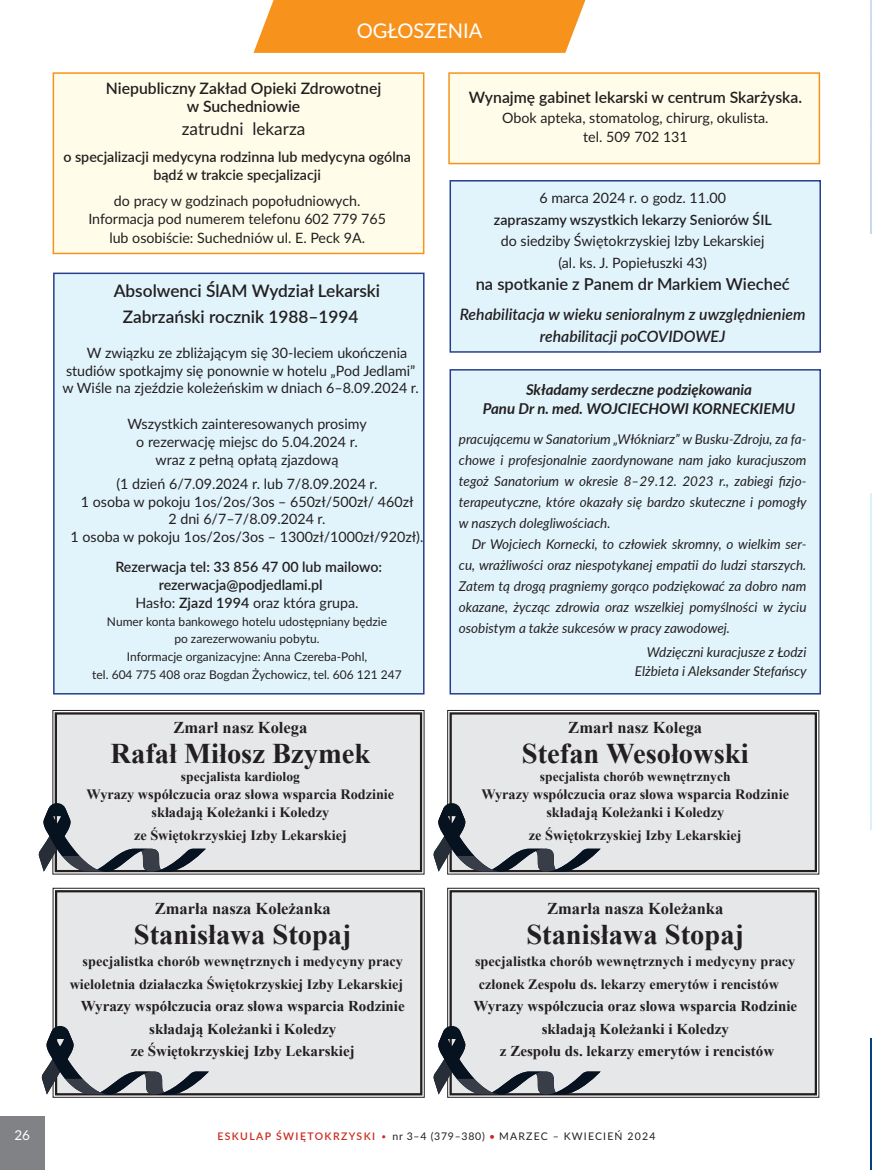
<style>
.page{position:relative;width:872px;height:1170px;background:#fff}
.page>*{position:absolute;margin:0;border:0;box-sizing:border-box;transform-origin:0 0}
.t1{font:700 28.5px "Times New Roman";color:#231f20}
.t2{font:20.25px "Lato";color:#fff}
.t3{font:600 17.25px/25.2px "Lato";color:#231f20}
.t4{font:17.25px "Lato";color:#231f20}
.t5{font:700 16.5px "Times New Roman";color:#231f20}
.t6{font:600 16.5px "Lato";color:#231f20}
.t7{font:600 15.75px/18px "Lato";color:#231f20;text-align:center}
.t8{font:italic 600 15.75px/21.8px "Lato";color:#231f20;text-align:center}
.t9{font:700 15px/22.5px "Times New Roman";color:#231f20;text-align:center}
.t10{font:italic 700 15px/19.5px "Lato";color:#231f20;text-align:center}
.t11{font:14.25px/17.9px "Lato";color:#231f20;text-align:center}
.t12{font:700 14.25px/22.5px "Times New Roman";color:#231f20;text-align:center}
.t13{font:600 14.25px/18px "Lato";color:#231f20;text-align:center}
.t14{font:italic 13.5px/21px "Lato";color:#231f20;text-align:justify}
.t15{font:700 13.5px "Times New Roman";color:#231f20}
.t16{font:13.5px "Lato";color:#fff}
.t17{font:12px/17.9px "Lato";color:#231f20;text-align:center}
.t18{font:10.5px "Lato";letter-spacing:.11em;color:#231f20}
.s1{font-weight:600}
.s2{font-weight:600;color:#cd281e}
.s3{font-weight:300;color:#cd281e}
.s4{color:#cd281e}
</style>
<div class="page">
<div style="left:0;top:1116px;width:44px;height:53px;background:#808285"></div>
<div style="left:52px;top:887px;width:373px;height:210px;background:#e6e7e9"></div>
<div style="left:55px;top:890px;width:367px;height:205px;border:2px solid #231f20"></div>
<div style="left:447px;top:887px;width:372px;height:210px;background:#e6e7e9"></div>
<div style="left:449px;top:890px;width:368px;height:205px;border:2px solid #231f20"></div>
<div style="left:447px;top:710px;width:372px;height:164px;background:#e6e7e9"></div>
<div style="left:449px;top:712px;width:368px;height:160px;border:2px solid #231f20"></div>
<div style="left:52px;top:710px;width:373px;height:164px;background:#e6e7e9"></div>
<div style="left:55px;top:712px;width:367px;height:160px;border:2px solid #231f20"></div>
<div style="left:53px;top:272px;width:371px;height:422px;background:#e1f4fc;border:2px solid #253f8e"></div>
<div style="left:449px;top:180px;width:372px;height:172px;background:#e1f4fc;border:2px solid #253f8e"></div>
<div style="left:449px;top:369px;width:372px;height:325px;background:#e1f4fc;border:2px solid #253f8e"></div>
<div style="left:53px;top:72px;width:371px;height:182px;background:#fffde9;border:2px solid #f7931d"></div>
<svg style="left:253px;top:0;width:332px;height:53px;background:#f7992b"></svg>
<svg style="left:433px;top:803px;width:167px;height:68px;background:#b2b5b9"></svg>
<svg style="left:39px;top:803px;width:167px;height:68px;background:#b2b5b9"></svg>
<svg style="left:433px;top:1025px;width:167px;height:69px;background:#b3b6ba"></svg>
<svg style="left:42px;top:1025px;width:167px;height:69px;background:#b3b6ba"></svg>
<hr style="left:870px;top:1037px;width:2px;height:132px;background:#014081">
<hr style="left:870px;top:493px;width:2px;height:336px;background:#d9f1fb">
<div style="left:448px;top:72px;width:372px;height:92px;background:#fffde9;border:2px solid #f7931d"></div>
<h2 class="t2" style="left:357px;top:16px;width:127px">OGŁOSZENIA</h2>
<p class="t7" style="left:106px;top:79px;width:277px">Niepubliczny Zakład Opieki Zdrowotnej w Suchedniowie</p>
<p class="t4" style="left:182px;top:117px;width:125px">zatrudni lekarza</p>
<p class="t13" style="left:63px;top:147px;width:349px">o specjalizacji medycyna rodzinna lub medycyna ogólna bądź w trakcie specjalizacji</p>
<p class="t11" style="left:88px;top:192px;width:299px">do pracy w godzinach popołudniowych.<br>Informacja pod numerem telefonu 602 779 765 lub osobiście: Suchedniów ul. E. Peck 9A.</p>
<p class="t3" style="left:123px;top:278px;width:259px;text-indent:-9px">Absolwenci ŚlAM Wydział Lekarski<br>Zabrzański rocznik 1988–1994</p>
<p class="t11" style="left:62px;top:343px;width:358px;text-align:left;text-indent:24px">W związku ze zbliżającym się 30-leciem ukończenia studiów spotkajmy się ponownie w hotelu „Pod Jedlami” w Wiśle na zjeździe koleżeńskim w dniach 6–8.09.2024 r.</p>
<p class="t11" style="left:128px;top:414px;width:241px">Wszystkich zainteresowanych prosimy o rezerwację miejsc do 5.04.2024 r. wraz z pełną opłatą zjazdową</p>
<p class="t11" style="left:71px;top:474px;width:354px">(1 dzień 6/7.09.2024 r. lub 7/8.09.2024 r.<br>1 osoba w pokoju 1os/2os/3os – 650zł/500zł/ 460zł<br>2 dni 6/7–7/8.09.2024 r.<br>1 osoba w pokoju 1os/2os/3os – 1300zł/1000zł/920zł).</p>
<p class="t13" style="left:115px;top:557px;width:268px">Rezerwacja tel: 33 856 47 00 lub mailowo:</p>
<p class="t13" style="left:159px;top:575px;width:165px">rezerwacja@podjedlami.pl</p>
<p class="t11" style="left:135px;top:593px;width:225px">Hasło: <span class="s1">Zjazd 1994</span> oraz która grupa.</p>
<p class="t17" style="left:92px;top:611px;width:311px">Numer konta bankowego hotelu udostępniany będzie<br>po zarezerwowaniu pobytu.<br>Informacje organizacyjne: Anna Czereba-Pohl,<br>tel. 604 775 408 oraz Bogdan Żychowicz, tel. 606 121 247</p>
<p class="t5" style="left:173px;top:715px;width:135px">Zmarł nasz Kolega</p>
<h1 class="t1" style="left:111px;top:732px;width:261px">Rafał Miłosz Bzymek</h1>
<p class="t15" style="left:181px;top:766px;width:120px">specjalista kardiolog</p>
<p class="t12" style="left:87px;top:784px;width:309px;line-height:18px">Wyrazy współczucia oraz słowa wsparcia Rodzinie składają Koleżanki i Koledzy</p>
<p class="t12" style="left:134px;top:823px;width:214px">ze Świętokrzyskiej Izby Lekarskiej</p>
<p class="t5" style="left:155px;top:896px;width:178px">Zmarła nasza Koleżanka</p>
<h1 class="t1" style="left:134px;top:913px;width:219px">Stanisława Stopaj</h1>
<p class="t12" style="left:70px;top:949px;width:335px;text-align:right">specjalistka chorób wewnętrznych i medycyny pracy wieloletnia działaczka Świętokrzyskiej Izby Lekarskiej</p>
<p class="t9" style="left:81px;top:994px;width:325px">Wyrazy współczucia oraz słowa wsparcia Rodzinie składają Koleżanki i Koledzy<br>ze Świętokrzyskiej Izby Lekarskiej</p>
<p class="t7" style="left:469px;top:88px;width:335px">Wynajmę gabinet lekarski w centrum Skarżyska.</p>
<p class="t11" style="left:502px;top:107px;width:268px;line-height:19.5px">Obok apteka, stomatolog, chirurg, okulista. tel. 509 702 131</p>
<p class="t11" style="left:539px;top:188px;width:188px">6 marca 2024 r. o godz. 11.00</p>
<p class="t13" style="left:494px;top:210px;width:279px">zapraszamy wszystkich lekarzy Seniorów ŚIL</p>
<p class="t11" style="left:501px;top:230px;width:265px;line-height:21.8px">do siedziby Świętokrzyskiej Izby Lekarskiej (al. ks. J. Popiełuszki 43)</p>
<p class="t6" style="left:476px;top:272px;width:315px">na spotkanie z Panem dr Markiem Wiecheć</p>
<p class="t8" style="left:460px;top:303px;width:347px">Rehabilitacja w wieku senioralnym z uwzględnieniem rehabilitacji poCOVIDOWEJ</p>
<p class="t10" style="left:483px;top:378px;width:314px">Składamy serdeczne podziękowania<br>Panu Dr n. med. WOJCIECHOWI KORNECKIEMU</p>
<p class="t14" style="left:459px;top:427px;width:349px">pracującemu w Sanatorium „Włókniarz” w Busku-Zdroju, za fa&shy;chowe i profesjonalnie zaordynowane nam jako kuracjuszom tegoż Sanatorium w okresie 8–29.12. 2023 r., zabiegi fizjo&shy;terapeutyczne, które okazały się bardzo skuteczne i pomogły w naszych dolegliwościach.</p>
<p class="t14" style="left:459px;top:532px;width:349px;text-indent:13px">Dr Wojciech Kornecki, to człowiek skromny, o wielkim ser&shy;cu, wrażliwości oraz niespotykanej empatii do ludzi starszych.<br>Zatem tą drogą pragniemy gorąco podziękować za dobro nam okazane, życząc zdrowia oraz wszelkiej pomyślności w życiu osobistym a także sukcesów w pracy zawodowej.</p>
<p class="t14" style="left:635px;top:641px;width:173px;line-height:19.5px;text-align:right">Wdzięczni kuracjusze z Łodzi<br>Elżbieta i Aleksander Stefańscy</p>
<p class="t5" style="left:568px;top:715px;width:135px">Zmarł nasz Kolega</p>
<h1 class="t1" style="left:522px;top:732px;width:228px">Stefan Wesołowski</h1>
<p class="t15" style="left:540px;top:766px;width:192px">specjalista chorób wewnętrznych</p>
<p class="t12" style="left:481px;top:784px;width:309px;line-height:18px">Wyrazy współczucia oraz słowa wsparcia Rodzinie składają Koleżanki i Koledzy</p>
<p class="t12" style="left:529px;top:823px;width:214px">ze Świętokrzyskiej Izby Lekarskiej</p>
<p class="t5" style="left:547px;top:896px;width:178px">Zmarła nasza Koleżanka</p>
<h1 class="t1" style="left:526px;top:913px;width:219px">Stanisława Stopaj</h1>
<p class="t12" style="left:475px;top:949px;width:322px;text-align:left">specjalistka chorób wewnętrznych i medycyny pracy członek Zespołu ds. lekarzy emerytów i rencistów</p>
<p class="t9" style="left:473px;top:994px;width:325px">Wyrazy współczucia oraz słowa wsparcia Rodzinie składają Koleżanki i Koledzy<br>z Zespołu ds. lekarzy emerytów i rencistów</p>
<p class="t16" style="left:14px;top:1125px;width:17px">26</p>
<p class="t18" style="left:217px;top:1128px;width:439px"><span class="s2">ESKULAP ŚWIĘTOKRZYSKI</span> <span class="s3">•</span> nr 3–4 (379–380) <span class="s4">•</span> MARZEC – KWIECIEŃ 2024</p>
</div>
